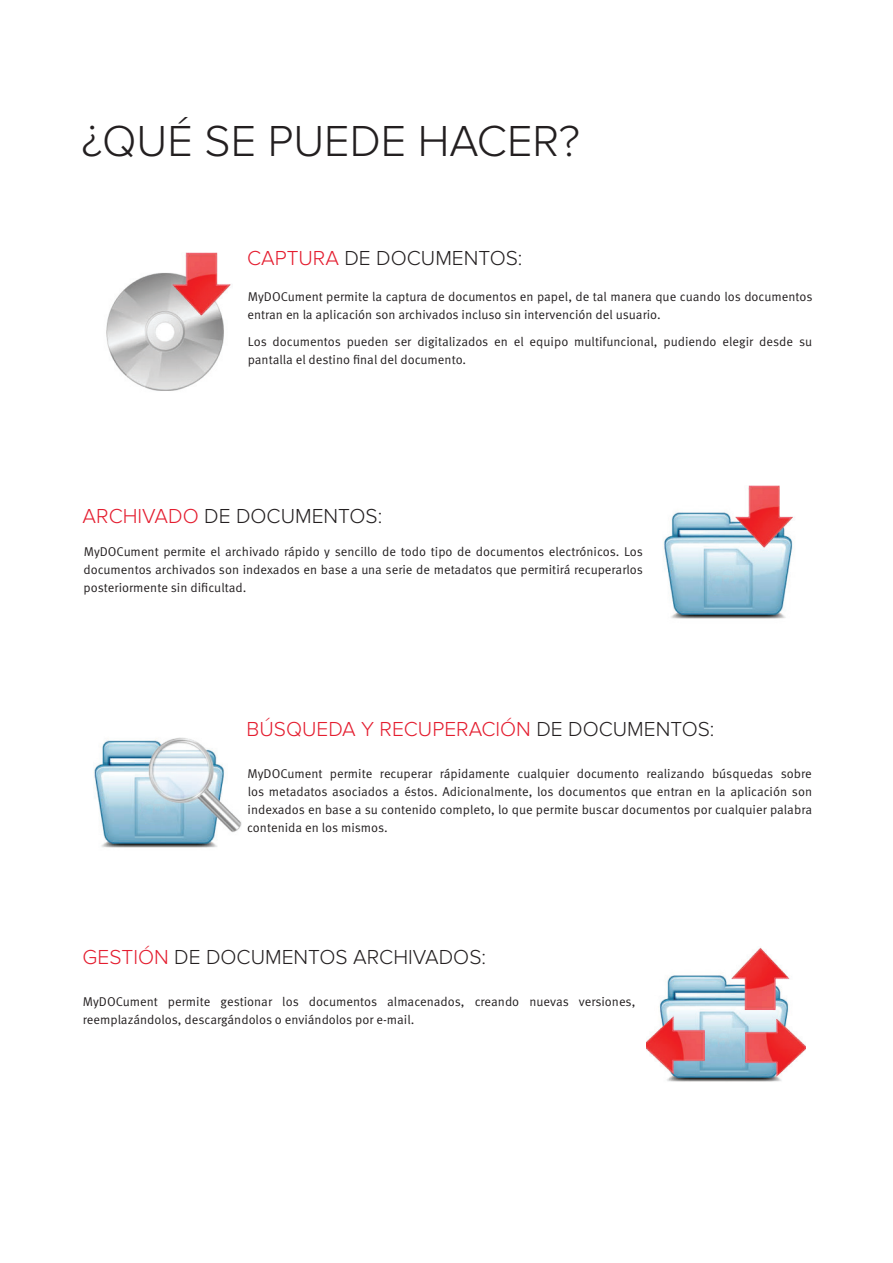
<style>
.page{position:relative;width:893px;height:1263px;background:#fff}
.page>*{position:absolute;margin:0;border:0;box-sizing:border-box;transform-origin:0 0}
.t1{font:300 45px "Proxima Nova";color:#231f20}
.t2{font:300 21px "Proxima Nova";color:#231f20}
.t3{font:300 21px "Proxima Nova";color:#e41d2f}
.t4{font:12.75px/18px "Meta Pro Norm";color:#231f20}
.s1{color:#e41d2f}
.s2{color:#231f20}
</style>
<div class="page">
<img style="left:663px;top:485px;width:130px;height:134px">
<img style="left:106px;top:252px;width:125px;height:139px">
<img style="left:93px;top:737px;width:148px;height:111px">
<img style="left:647px;top:947px;width:158px;height:135px">
<h1 class="t1" style="left:81px;top:115px;width:500px">¿QUÉ SE PUEDE HACER?</h1>
<h2 class="t2" style="left:247px;top:246px;width:277px"><span class="s1">CAPTURA</span> DE DOCUMENTOS:</h2>
<p class="t4" style="left:248px;top:287px;width:567px">MyDOCument permite la captura de documentos en papel, de tal manera que cuando los documentos entran en la aplicación son archivados incluso sin intervención del usuario.</p>
<p class="t4" style="left:248px;top:332px;width:566px">Los documentos pueden ser digitalizados en el equipo multifuncional, pudiendo elegir desde su pantalla el destino final del documento.</p>
<h2 class="t2" style="left:83px;top:504px;width:301px"><span class="s1">ARCHIVADO</span> DE DOCUMENTOS:</h2>
<p class="t4" style="left:83px;top:542px;width:561px;text-align:justify">MyDOCument permite el archivado rápido y sencillo de todo tipo de documentos electrónicos. Los documentos archivados son indexados en base a una serie de metadatos que permitirá recuperarlos posteriormente sin dificultad.</p>
<h2 class="t3" style="left:247px;top:717px;width:469px">BÚSQUEDA Y RECUPERACIÓN <span class="s2">DE DOCUMENTOS:</span></h2>
<p class="t4" style="left:247px;top:764px;width:566px;text-align:justify">MyDOCument permite recuperar rápidamente cualquier documento realizando búsquedas sobre los metadatos asociados a éstos. Adicionalmente, los documentos que entran en la aplicación son indexados en base a su contenido completo, lo que permite buscar documentos por cualquier palabra contenida en los mismos.</p>
<h2 class="t2" style="left:83px;top:945px;width:405px"><span class="s1">GESTIÓN</span> DE DOCUMENTOS ARCHIVADOS:</h2>
<p class="t4" style="left:83px;top:992px;width:554px">MyDOCument permite gestionar los documentos almacenados, creando nuevas versiones, reemplazándolos, descargándolos o enviándolos por e-mail.</p>
</div>
